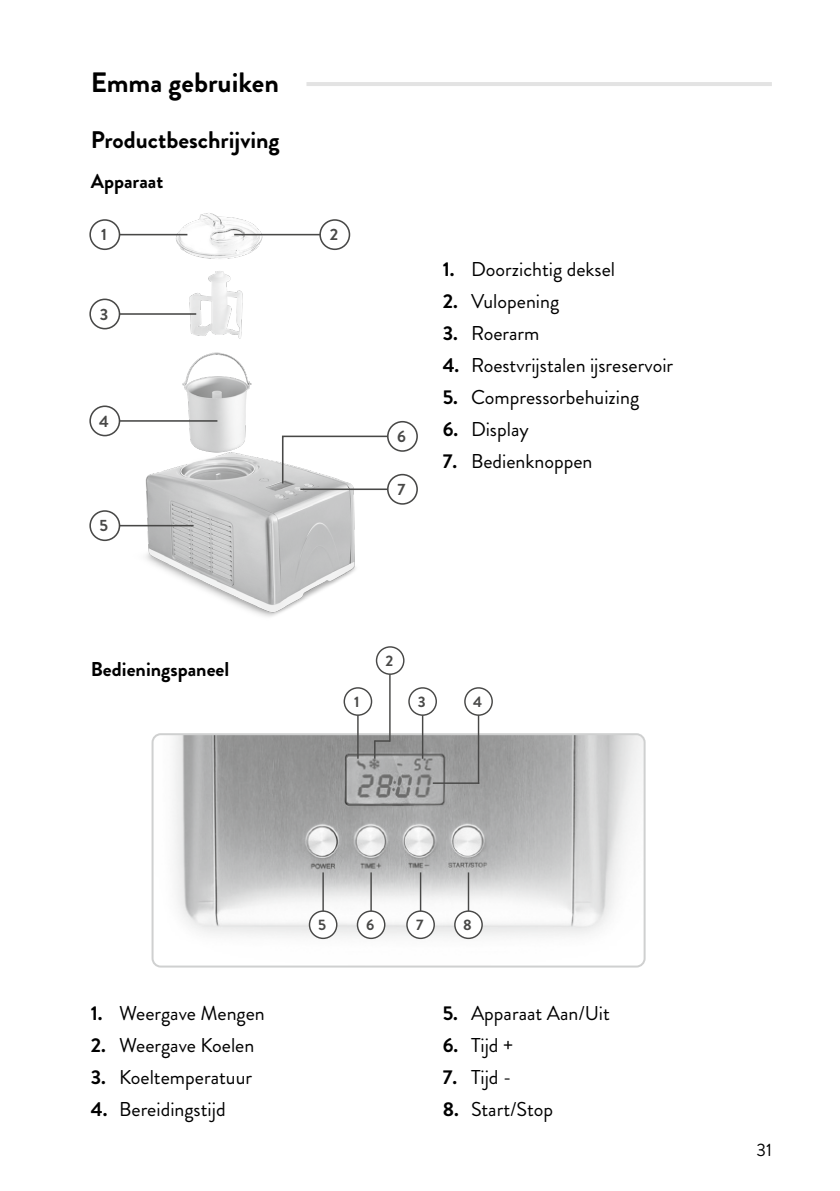
<style>
.page{position:relative;width:840px;height:1191px;background:#fff}
.page>*{position:absolute;margin:0;border:0;box-sizing:border-box;transform-origin:0 0}
.t1{font:700 28px "Brandon Grotesque";color:#000}
.t2{font:700 24px "Brandon Grotesque";color:#000}
.t3{font:20px "Brandon Grotesque";color:#000}
.t4{font:700 20px "Brandon Grotesque";color:#000}
.t5{font:18px "Brandon Grotesque";color:#000}
.t6{font:700 16.4px "Brandon Grotesque";color:#484847}
.t7{font:700 15.2px "Brandon Grotesque";color:#484847}
.s1{font-weight:700}
</style>
<div class="page">
<hr style="left:306px;top:82px;width:465px;height:4px;background:#e3e3e3">
<img style="left:94px;top:213px;width:302px;height:404px">
<div style="left:90px;top:220px;width:29px;height:29px;background:#fff;border-radius:50%"></div>
<div style="left:89px;top:219px;width:31px;height:31px;border:2px solid #484847;border-radius:50%"></div>
<hr style="left:119px;top:234px;width:68px;height:1px;background:#484847">
<div style="left:90px;top:299px;width:29px;height:30px;background:#fff;border-radius:50%"></div>
<div style="left:89px;top:298px;width:31px;height:31px;border:2px solid #484847;border-radius:50%"></div>
<hr style="left:119px;top:313px;width:77px;height:2px;background:#484847">
<div style="left:90px;top:406px;width:29px;height:29px;background:#fff;border-radius:50%"></div>
<div style="left:89px;top:405px;width:31px;height:31px;border:2px solid #484847;border-radius:50%"></div>
<hr style="left:119px;top:420px;width:98px;height:2px;background:#484847">
<div style="left:90px;top:511px;width:29px;height:29px;background:#fff;border-radius:50%"></div>
<div style="left:89px;top:510px;width:31px;height:31px;border:2px solid #484847;border-radius:50%"></div>
<hr style="left:119px;top:525px;width:74px;height:1px;background:#484847">
<div style="left:387px;top:474px;width:30px;height:30px;background:#fff;border-radius:50%"></div>
<div style="left:387px;top:474px;width:30px;height:31px;border:2px solid #484847;border-radius:50%"></div>
<hr style="left:300px;top:488px;width:87px;height:2px;background:#484847">
<div style="left:387px;top:422px;width:30px;height:29px;background:#fff;border-radius:50%"></div>
<div style="left:387px;top:421px;width:30px;height:31px;border:2px solid #484847;border-radius:50%"></div>
<svg style="left:281px;top:435px;width:108px;height:50px"></svg>
<hr style="left:234px;top:234px;width:87px;height:1px;background:#484847">
<div style="left:320px;top:220px;width:29px;height:29px;background:#fff;border-radius:50%"></div>
<div style="left:319px;top:219px;width:31px;height:31px;border:2px solid #484847;border-radius:50%"></div>
<img style="left:154px;top:736px;width:488px;height:228px">
<div style="left:151px;top:733px;width:494px;height:234px;border:2px solid #cfd0d0;border-radius:8px"></div>
<hr style="left:357px;top:695px;width:1px;height:63px;background:#484847">
<div style="left:344px;top:688px;width:27px;height:27px;background:#fff;border-radius:50%"></div>
<div style="left:343px;top:687px;width:29px;height:29px;border:1px solid #484847;border-radius:50%"></div>
<hr style="left:421px;top:695px;width:2px;height:63px;background:#484847">
<div style="left:409px;top:688px;width:27px;height:27px;background:#fff;border-radius:50%"></div>
<div style="left:408px;top:687px;width:29px;height:29px;border:1px solid #484847;border-radius:50%"></div>
<hr style="left:389px;top:673px;width:1px;height:68px;background:#484847">
<div style="left:375px;top:646px;width:29px;height:29px;border:1px solid #484847;border-radius:50%"></div>
<svg style="left:374px;top:740px;width:15px;height:18px"></svg>
<hr style="left:477px;top:695px;width:2px;height:89px;background:#484847">
<div style="left:464px;top:688px;width:28px;height:27px;background:#fff;border-radius:50%"></div>
<div style="left:464px;top:687px;width:28px;height:29px;border:1px solid #484847;border-radius:50%"></div>
<hr style="left:432px;top:782px;width:47px;height:2px;background:#484847">
<hr style="left:322px;top:872px;width:1px;height:49px;background:#484847">
<div style="left:309px;top:911px;width:27px;height:27px;background:#fff;border-radius:50%"></div>
<div style="left:308px;top:910px;width:29px;height:29px;border:1px solid #484847;border-radius:50%"></div>
<hr style="left:370px;top:872px;width:1px;height:49px;background:#484847">
<div style="left:357px;top:911px;width:27px;height:27px;background:#fff;border-radius:50%"></div>
<div style="left:356px;top:910px;width:29px;height:29px;border:1px solid #484847;border-radius:50%"></div>
<hr style="left:419px;top:872px;width:2px;height:49px;background:#484847">
<div style="left:407px;top:911px;width:27px;height:27px;background:#fff;border-radius:50%"></div>
<div style="left:406px;top:910px;width:28px;height:29px;border:1px solid #484847;border-radius:50%"></div>
<hr style="left:467px;top:872px;width:2px;height:49px;background:#484847">
<div style="left:454px;top:911px;width:28px;height:27px;background:#fff;border-radius:50%"></div>
<div style="left:454px;top:910px;width:28px;height:29px;border:1px solid #484847;border-radius:50%"></div>
<h1 class="t1" style="left:91px;top:63px;width:189px">Emma gebruiken</h1>
<p class="t2" style="left:91px;top:123px;width:190px">Productbeschrijving</p>
<p class="t4" style="left:91px;top:167px;width:74px">Apparaat</p>
<p class="t6" style="left:101px;top:223px;width:7px">1</p>
<p class="t6" style="left:100px;top:303px;width:10px">3</p>
<p class="t6" style="left:99px;top:409px;width:11px">4</p>
<p class="t6" style="left:100px;top:514px;width:10px">5</p>
<p class="t4" style="left:91px;top:655px;width:140px">Bedieningspaneel</p>
<p class="t6" style="left:329px;top:223px;width:10px">2</p>
<p class="t6" style="left:397px;top:425px;width:10px">6</p>
<p class="t6" style="left:397px;top:478px;width:9px">7</p>
<p class="t3" style="left:442px;top:255px;width:174px"><span class="s1">1.</span> Doorzichtig deksel</p>
<p class="t3" style="left:442px;top:287px;width:118px"><span class="s1">2.</span> Vulopening</p>
<p class="t3" style="left:442px;top:319px;width:98px"><span class="s1">3.</span> Roerarm</p>
<p class="t3" style="left:442px;top:351px;width:232px"><span class="s1">4.</span> Roestvrijstalen ijsreservoir</p>
<p class="t3" style="left:442px;top:383px;width:198px"><span class="s1">5.</span> Compressorbehuizing</p>
<p class="t3" style="left:442px;top:415px;width:87px"><span class="s1">6.</span> Display</p>
<p class="t3" style="left:442px;top:447px;width:151px"><span class="s1">7.</span> Bedienknoppen</p>
<p class="t7" style="left:385px;top:650px;width:9px">2</p>
<p class="t7" style="left:354px;top:691px;width:7px">1</p>
<p class="t7" style="left:417px;top:691px;width:9px">3</p>
<p class="t7" style="left:473px;top:691px;width:11px">4</p>
<p class="t3" style="left:91px;top:999px;width:175px"><span class="s1">1.</span> Weergave Mengen</p>
<p class="t3" style="left:91px;top:1031px;width:165px"><span class="s1">2.</span> Weergave Koelen</p>
<p class="t3" style="left:91px;top:1063px;width:163px"><span class="s1">3.</span> Koeltemperatuur</p>
<p class="t3" style="left:91px;top:1095px;width:136px"><span class="s1">4.</span> Bereidingstijd</p>
<p class="t7" style="left:318px;top:914px;width:10px">5</p>
<p class="t7" style="left:366px;top:914px;width:10px">6</p>
<p class="t7" style="left:416px;top:914px;width:9px">7</p>
<p class="t7" style="left:463px;top:914px;width:10px">8</p>
<p class="t3" style="left:442px;top:999px;width:168px"><span class="s1">5.</span> Apparaat Aan/Uit</p>
<p class="t3" style="left:442px;top:1031px;width:72px"><span class="s1">6.</span> Tijd +</p>
<p class="t3" style="left:442px;top:1063px;width:70px"><span class="s1">7.</span> Tijd -</p>
<p class="t3" style="left:442px;top:1095px;width:112px"><span class="s1">8.</span> Start/Stop</p>
<p class="t5" style="left:756px;top:1137px;width:17px">31</p>
</div>
